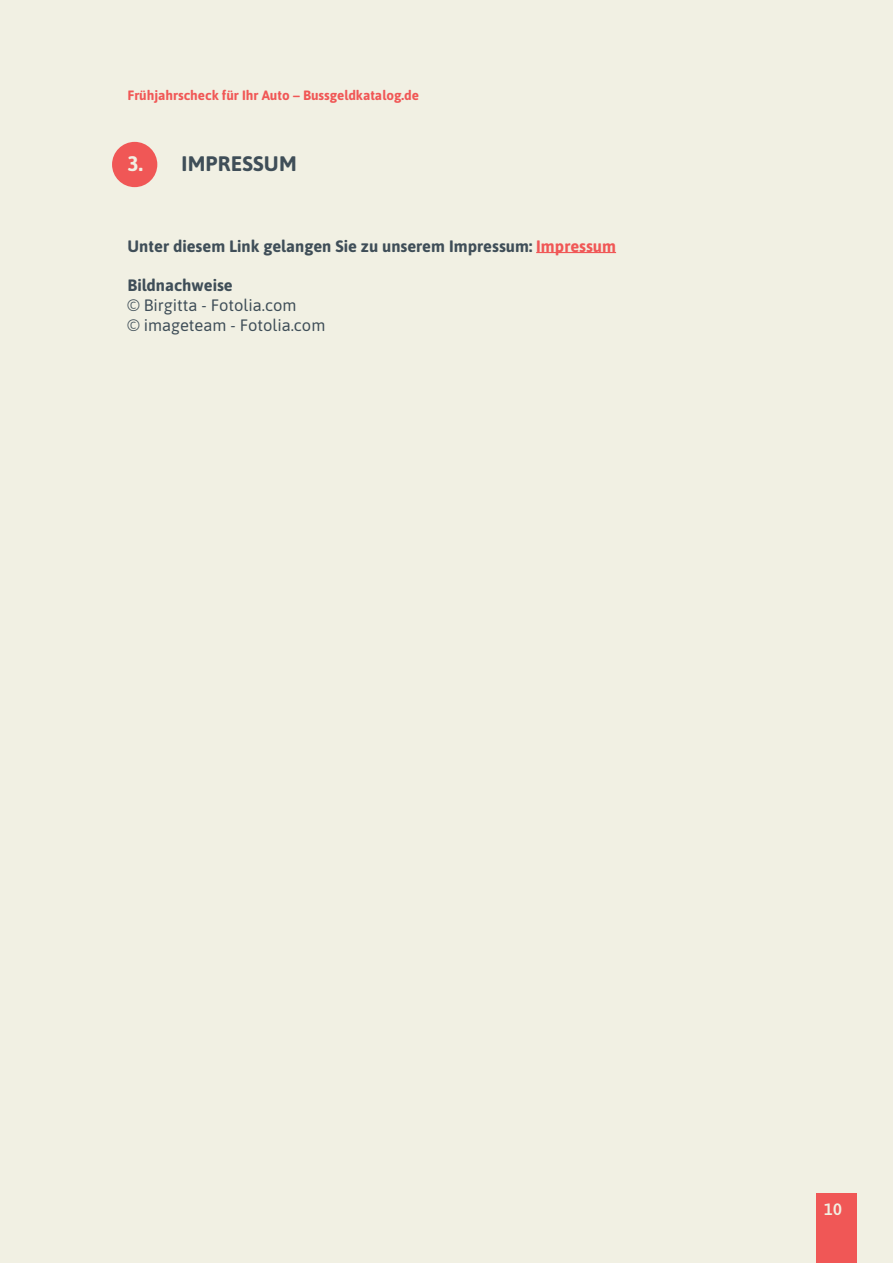
<style>
.page{position:relative;width:893px;height:1263px;background:#f1f0e3}
.page>*{position:absolute;margin:0;border:0;box-sizing:border-box;transform-origin:0 0}
.t1{font:700 21px "Asap";letter-spacing:.01em;color:#3f4e58}
.t2{font:700 16.5px "Asap";color:#3f4e58}
.t3{font:16.5px/19.8px "Asap";color:#3f4e58}
.t4{font:600 16.5px "Asap";color:#f1f0e3}
.t5{font:700 13.5px "Asap";color:#f05756}
.s1{color:#f1f0e3}
.s2{color:#f05756}
</style>
<div class="page">
<div style="left:816px;top:1193px;width:41px;height:70px;background:#f05756"></div>
<hr style="left:536px;top:252px;width:80px;height:1px;background:#f05756">
<div style="left:112px;top:142px;width:45px;height:45px;background:#f05756;border-radius:50%"></div>
<p class="t5" style="left:128px;top:86px;width:293px">Frühjahrscheck für Ihr Auto – Bussgeldkatalog.de</p>
<p class="t1" style="left:128px;top:148px;width:171px"><span class="s1">3.</span> IMPRESSUM</p>
<p class="t2" style="left:128px;top:234px;width:490px">Unter diesem Link gelangen Sie zu unserem Impressum: <span class="s2">Impressum</span></p>
<p class="t2" style="left:128px;top:274px;width:107px">Bildnachweise</p>
<p class="t3" style="left:128px;top:294px;width:199px">© Birgitta - Fotolia.com<br>© imageteam - Fotolia.com</p>
<p class="t4" style="left:824px;top:1197px;width:19px">10</p>
</div>
